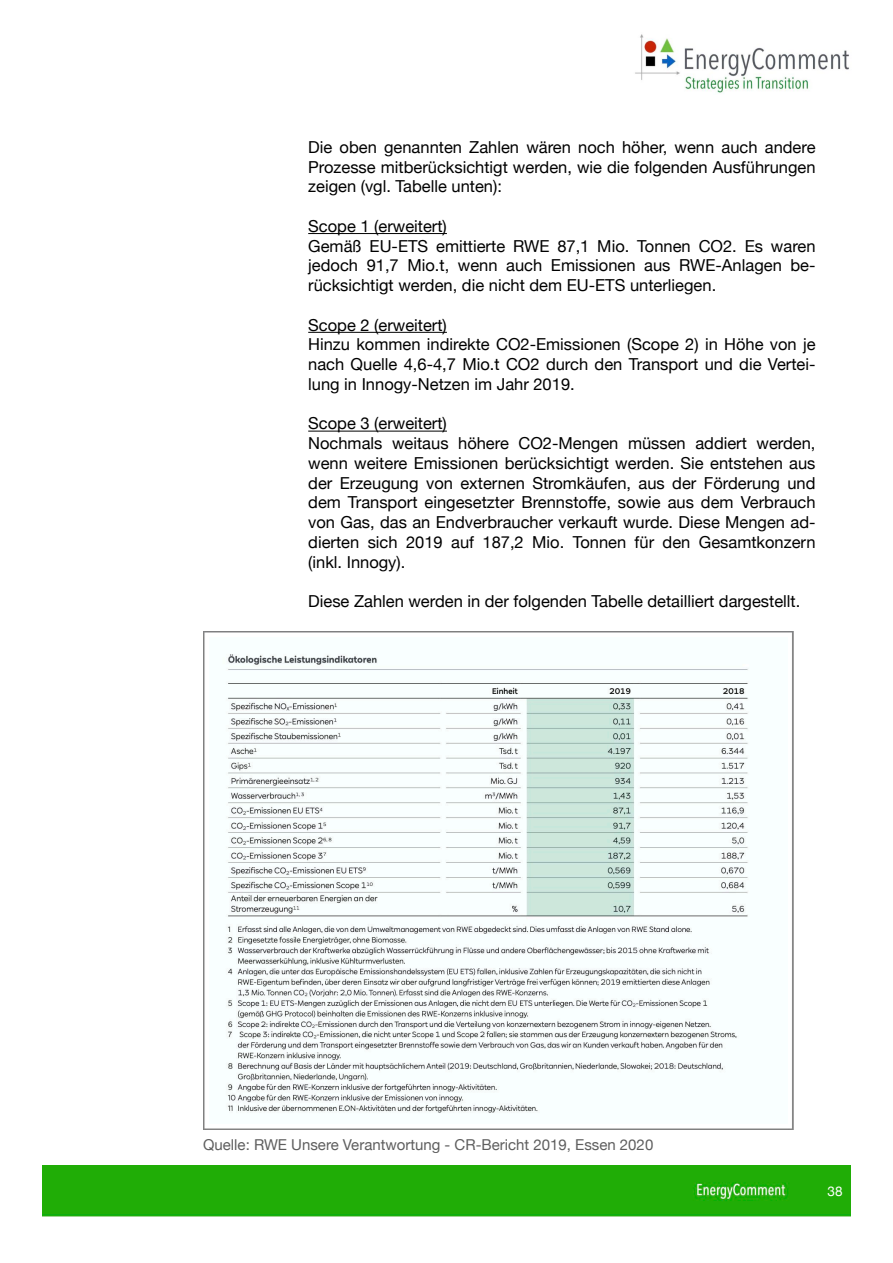
<style>
.page{position:relative;width:893px;height:1263px;background:#fff}
.page>*{position:absolute;margin:0;border:0;box-sizing:border-box;transform-origin:0 0}
.t1{font:16.5px/19.8px "Helvetica Neue";color:#000}
.t2{font:15px "Helvetica Neue";color:#5e5e5e}
.t3{font:13.5px "Helvetica Neue";color:#fff}
</style>
<div class="page">
<div style="left:43px;top:1165px;width:807px;height:51px;background:#20ad06"></div>
<img style="left:635px;top:34px;width:214px;height:59px">
<hr style="left:308px;top:233px;width:139px;height:1px;background:#000">
<hr style="left:308px;top:332px;width:139px;height:1px;background:#000">
<hr style="left:308px;top:431px;width:139px;height:1px;background:#000">
<img style="left:204px;top:631px;width:590px;height:499px">
<p class="t1" style="left:308px;top:137px;width:509px;text-align:justify">Die oben genannten Zahlen wären noch höher, wenn auch andere Prozesse mitberücksichtigt werden, wie die folgenden Ausführungen zeigen (vgl. Tabelle unten):</p>
<p class="t1" style="left:308px;top:216px;width:509px">Scope 1 (erweitert)<br>Gemäß EU-ETS emittierte RWE 87,1 Mio. Tonnen CO2. Es waren jedoch 91,7 Mio.t, wenn auch Emissionen aus RWE-Anlagen be&shy;rücksichtigt werden, die nicht dem EU-ETS unterliegen.</p>
<p class="t1" style="left:308px;top:315px;width:509px">Scope 2 (erweitert)<br>Hinzu kommen indirekte CO2-Emissionen (Scope 2) in Höhe von je nach Quelle 4,6-4,7 Mio.t CO2 durch den Transport und die Vertei&shy;lung in Innogy-Netzen im Jahr 2019.</p>
<p class="t1" style="left:308px;top:413px;width:509px">Scope 3 (erweitert)<br>Nochmals weitaus höhere CO2-Mengen müssen addiert werden, wenn weitere Emissionen berücksichtigt werden. Sie entstehen aus der Erzeugung von externen Stromkäufen, aus der Förderung und dem Transport eingesetzter Brennstoffe, sowie aus dem Verbrauch von Gas, das an Endverbraucher verkauft wurde. Diese Mengen ad&shy;dierten sich 2019 auf 187,2 Mio. Tonnen für den Gesamtkonzern (inkl. Innogy).</p>
<p class="t1" style="left:308px;top:591px;width:494px">Diese Zahlen werden in der folgenden Tabelle detailliert dargestellt.</p>
<p class="t2" style="left:203px;top:1136px;width:452px">Quelle: RWE Unsere Verantwortung - CR-Bericht 2019, Essen 2020</p>
<p class="t3" style="left:828px;top:1183px;width:17px">38</p>
</div>
